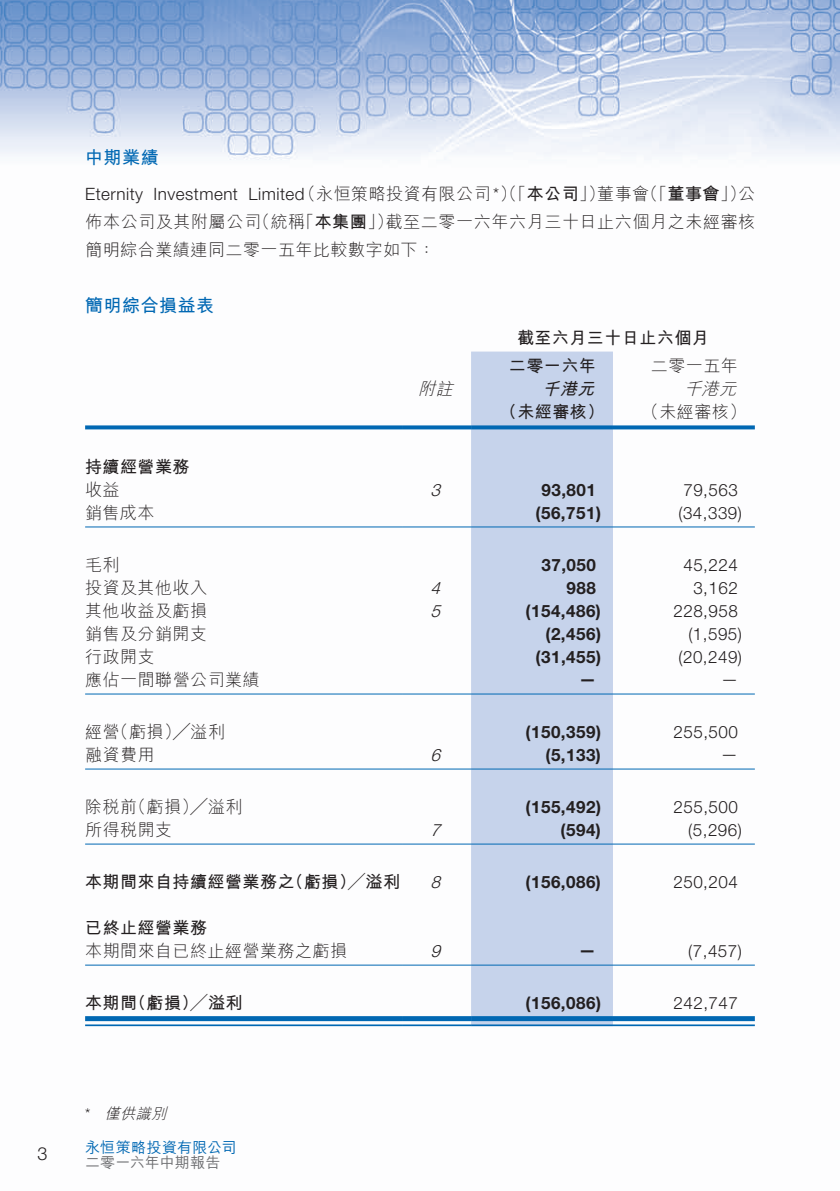
<style>
.page{position:relative;width:840px;height:1191px;background:#fff}
.page>*{position:absolute;margin:0;border:0;box-sizing:border-box;transform-origin:0 0}
.t1{font:700 18px "M Hei HK";letter-spacing:.03em;color:#0168b3}
.t2{font:300 18px "Helvetica Neue";color:#231f20}
.t3{font:300 17px/28px "M Hei HK";letter-spacing:.03em;color:#231f20}
.t4{font:300 17px "Helvetica Neue";letter-spacing:.03em;color:#231f20}
.t5{font:700 17px "Helvetica Neue";letter-spacing:.03em;color:#231f20}
.t6{font:700 17px "M Hei HK";letter-spacing:.03em;color:#231f20}
.t7{font:italic 300 17px "Helvetica Neue";color:#231f20}
.t8{font:italic 300 17px "M Hei HK";color:#231f20}
.t9{font:italic 700 17px "M Hei HK";color:#231f20}
.t10{font:500 15px "M Hei HK";letter-spacing:.015em;color:#0168b3}
.t11{font:500 15px "M Hei HK";letter-spacing:.005em;color:#6c6d70}
.t12{font:italic 300 15px "M Hei HK";color:#231f20}
.t13{font:300 15px "Helvetica Neue";color:#231f20}
.s1{font-weight:700}
.s2{font-family:"Helvetica Neue"}
</style>
<div class="page">
<img style="left:0;top:0;width:839px;height:1027px">
<div style="left:471px;top:351px;width:141px;height:673px;background:#c6d3eb"></div>
<svg style="left:85px;top:425px;width:318px;height:4px"></svg>
<svg style="left:403px;top:425px;width:68px;height:4px"></svg>
<svg style="left:471px;top:425px;width:141px;height:4px"></svg>
<svg style="left:612px;top:425px;width:142px;height:4px"></svg>
<hr style="left:85px;top:526px;width:318px;height:1px;background:#0168b3">
<hr style="left:403px;top:526px;width:68px;height:1px;background:#0168b3">
<hr style="left:471px;top:526px;width:141px;height:1px;background:#0168b3">
<hr style="left:612px;top:526px;width:142px;height:1px;background:#0168b3">
<hr style="left:85px;top:693px;width:318px;height:1px;background:#0168b3">
<hr style="left:403px;top:693px;width:68px;height:1px;background:#0168b3">
<hr style="left:471px;top:693px;width:141px;height:1px;background:#0168b3">
<hr style="left:612px;top:693px;width:142px;height:1px;background:#0168b3">
<hr style="left:85px;top:768px;width:318px;height:1px;background:#0168b3">
<hr style="left:403px;top:768px;width:68px;height:1px;background:#0168b3">
<hr style="left:471px;top:768px;width:141px;height:1px;background:#0168b3">
<hr style="left:612px;top:768px;width:142px;height:1px;background:#0168b3">
<hr style="left:85px;top:843px;width:318px;height:1px;background:#0168b3">
<hr style="left:403px;top:843px;width:68px;height:1px;background:#0168b3">
<hr style="left:471px;top:843px;width:141px;height:1px;background:#0168b3">
<hr style="left:612px;top:843px;width:142px;height:1px;background:#0168b3">
<hr style="left:85px;top:964px;width:318px;height:1px;background:#0168b3">
<hr style="left:403px;top:964px;width:68px;height:1px;background:#0168b3">
<hr style="left:471px;top:964px;width:141px;height:1px;background:#0168b3">
<hr style="left:612px;top:964px;width:142px;height:1px;background:#0168b3">
<div style="left:85px;top:1016px;width:318px;height:5px;background:#0168b3"></div>
<hr style="left:85px;top:1024px;width:318px;height:2px;background:#0168b3">
<div style="left:403px;top:1016px;width:68px;height:5px;background:#0168b3"></div>
<hr style="left:403px;top:1024px;width:68px;height:2px;background:#0168b3">
<div style="left:471px;top:1016px;width:141px;height:5px;background:#0168b3"></div>
<hr style="left:471px;top:1024px;width:141px;height:2px;background:#0168b3">
<div style="left:612px;top:1016px;width:142px;height:5px;background:#0168b3"></div>
<hr style="left:612px;top:1024px;width:142px;height:2px;background:#0168b3">
<p class="t2" style="left:38px;top:1142px;width:12px">3</p>
<p class="t1" style="left:85px;top:144px;width:75px">中期業績</p>
<p class="t4" style="left:85px;top:184px;width:59px">Eternity</p>
<p class="t4" style="left:153px;top:184px;width:86px">Investment</p>
<p class="t3" style="left:640px;top:179px;width:106px">（「<span class="s1">董事會</span>」）</p>
<p class="t3" style="left:298px;top:179px;width:308px">（永恒策略投資有限公司<span class="s2">*</span>）（「<span class="s1">本公司</span>」）</p>
<p class="t3" style="left:597px;top:179px;width:53px">董事會</p>
<p class="t3" style="left:737px;top:179px;width:18px">公</p>
<p class="t4" style="left:248px;top:184px;width:58px">Limited</p>
<p class="t3" style="left:253px;top:207px;width:54px">（統稱</p>
<p class="t3" style="left:297px;top:207px;width:98px">「<span class="s1">本集團</span>」）</p>
<p class="t3" style="left:85px;top:207px;width:351px">佈本公司及其附屬公司<br>簡明綜合業績連同二零一五年比較數字如下：</p>
<p class="t1" style="left:85px;top:292px;width:131px">簡明綜合損益表</p>
<p class="t3" style="left:385px;top:207px;width:371px">截至二零一六年六月三十日止六個月之未經審核</p>
<p class="t6" style="left:516px;top:325px;width:193px">截至六月三十日止六個月</p>
<p class="t3" style="left:650px;top:351px;width:88px">二零一五年</p>
<p class="t6" style="left:508px;top:354px;width:88px">二零一六年</p>
<p class="t8" style="left:418px;top:377px;width:42px">附註</p>
<p class="t9" style="left:542px;top:377px;width:59px">千港元</p>
<p class="t8" style="left:683px;top:377px;width:60px">千港元</p>
<p class="t6" style="left:499px;top:400px;width:106px">（未經審核）</p>
<p class="t3" style="left:641px;top:397px;width:106px">（未經審核(</p>
<p class="t6" style="left:85px;top:455px;width:106px">持續經營業務</p>
<p class="t3" style="left:85px;top:475px;width:36px">收益</p>
<p class="t7" style="left:430px;top:480px;width:16px">3</p>
<p class="t5" style="left:541px;top:480px;width:56px">93,801</p>
<p class="t4" style="left:683px;top:480px;width:56px">79,563</p>
<p class="t3" style="left:85px;top:498px;width:71px">銷售成本</p>
<p class="t5" style="left:535px;top:503px;width:67px">)56,751(</p>
<p class="t4" style="left:678px;top:503px;width:65px">)34,339(</p>
<p class="t3" style="left:85px;top:550px;width:36px">毛利</p>
<p class="t5" style="left:541px;top:555px;width:56px">37,050</p>
<p class="t4" style="left:683px;top:555px;width:56px">45,224</p>
<p class="t3" style="left:85px;top:573px;width:123px">投資及其他收入</p>
<p class="t7" style="left:430px;top:578px;width:16px">4</p>
<p class="t5" style="left:566px;top:578px;width:31px">988</p>
<p class="t4" style="left:693px;top:578px;width:46px">3,162</p>
<p class="t3" style="left:85px;top:596px;width:123px">其他收益及虧損</p>
<p class="t7" style="left:430px;top:601px;width:16px">5</p>
<p class="t5" style="left:525px;top:601px;width:77px">)154,486(</p>
<p class="t4" style="left:673px;top:601px;width:66px">228,958</p>
<p class="t3" style="left:85px;top:619px;width:123px">銷售及分銷開支</p>
<p class="t5" style="left:545px;top:624px;width:57px">)2,456(</p>
<p class="t4" style="left:688px;top:624px;width:55px">)1,595(</p>
<p class="t3" style="left:85px;top:642px;width:71px">行政開支</p>
<p class="t5" style="left:535px;top:647px;width:67px">)31,455(</p>
<p class="t4" style="left:678px;top:647px;width:65px">)20,249(</p>
<p class="t3" style="left:85px;top:665px;width:176px">應佔一間聯營公司業績</p>
<p class="t5" style="left:578px;top:668px;width:18px">—</p>
<p class="t4" style="left:720px;top:668px;width:18px">—</p>
<p class="t3" style="left:111px;top:717px;width:115px">（虧損）╱溢利</p>
<p class="t3" style="left:85px;top:717px;width:36px">經營</p>
<p class="t5" style="left:525px;top:722px;width:77px">)150,359(</p>
<p class="t4" style="left:673px;top:722px;width:66px">255,500</p>
<p class="t3" style="left:85px;top:740px;width:71px">融資費用</p>
<p class="t7" style="left:430px;top:745px;width:16px">6</p>
<p class="t5" style="left:545px;top:745px;width:57px">)5,133(</p>
<p class="t4" style="left:720px;top:743px;width:18px">—</p>
<p class="t3" style="left:129px;top:792px;width:115px">（虧損）╱溢利</p>
<p class="t3" style="left:85px;top:792px;width:53px">除稅前</p>
<p class="t5" style="left:525px;top:797px;width:77px">)155,492(</p>
<p class="t4" style="left:673px;top:797px;width:66px">255,500</p>
<p class="t3" style="left:85px;top:815px;width:88px">所得稅開支</p>
<p class="t7" style="left:430px;top:820px;width:16px">7</p>
<p class="t5" style="left:560px;top:820px;width:42px">)594(</p>
<p class="t4" style="left:688px;top:820px;width:55px">)5,296(</p>
<p class="t6" style="left:286px;top:870px;width:115px">（虧損）╱溢利</p>
<p class="t6" style="left:85px;top:870px;width:211px">本期間來自持續經營業務之</p>
<p class="t6" style="left:85px;top:916px;width:123px">已終止經營業務</p>
<p class="t7" style="left:430px;top:872px;width:16px">8</p>
<p class="t5" style="left:525px;top:872px;width:77px">)156,086(</p>
<p class="t4" style="left:673px;top:872px;width:66px">250,204</p>
<p class="t3" style="left:85px;top:936px;width:263px">本期間來自已終止經營業務之虧損</p>
<p class="t7" style="left:430px;top:941px;width:16px">9</p>
<p class="t5" style="left:578px;top:939px;width:18px">—</p>
<p class="t4" style="left:688px;top:941px;width:55px">)7,457(</p>
<p class="t6" style="left:129px;top:991px;width:115px">（虧損）╱溢利</p>
<p class="t6" style="left:85px;top:991px;width:53px">本期間</p>
<p class="t5" style="left:525px;top:993px;width:77px">)156,086(</p>
<p class="t4" style="left:673px;top:993px;width:66px">242,747</p>
<p class="t13" style="left:85px;top:1104px;width:7px">*</p>
<p class="t12" style="left:105px;top:1103px;width:68px">僅供識別</p>
<p class="t10" style="left:85px;top:1137px;width:153px">永恒策略投資有限公司</p>
<p class="t11" style="left:85px;top:1152px;width:137px">二零一六年中期報告</p>
</div>
